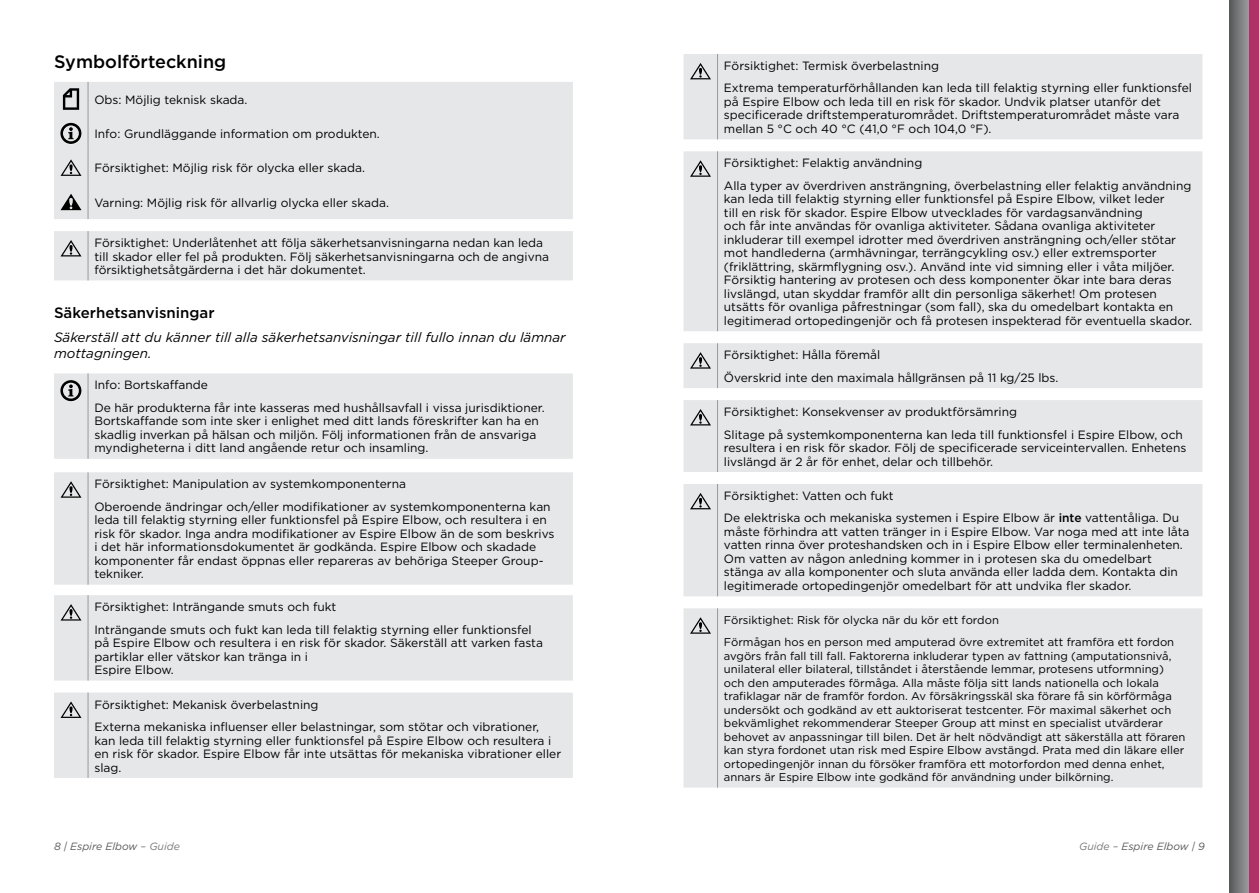
<style>
.page{position:relative;width:1259px;height:893px;background:#fff}
.page>*{position:absolute;margin:0;border:0;box-sizing:border-box;transform-origin:0 0}
.t1{font:500 18px "Gotham";color:#000}
.t2{font:500 15px "Gotham";color:#000}
.t3{font:italic 13.5px/16.5px "Gotham";color:#000}
.t4{font:12px/13.5px "Gotham";color:#000}
.t5{font:11.25px/13.5px "Gotham";color:#000}
.t6{font:italic 10.5px "Gotham";color:#58595b}
.s1{font-weight:500}
.s2{color:#77787b}
</style>
<div class="page">
<svg style="left:1229px;top:0;width:19px;height:893px"></svg>
<div style="left:1248px;top:0;width:11px;height:893px;background:#ae3267"></div>
<div style="left:54px;top:82px;width:519px;height:137px;background:#e6e7e8"></div>
<hr style="left:88px;top:82px;width:1px;height:34px;background:#97999c">
<hr style="left:88px;top:116px;width:1px;height:34px;background:#97999c">
<hr style="left:88px;top:150px;width:1px;height:35px;background:#97999c">
<hr style="left:88px;top:185px;width:1px;height:34px;background:#97999c">
<svg style="left:63px;top:88px;width:16px;height:22px"></svg>
<svg style="left:60px;top:123px;width:22px;height:21px"></svg>
<svg style="left:61px;top:159px;width:20px;height:17px"></svg>
<svg style="left:61px;top:194px;width:20px;height:16px"></svg>
<div style="left:54px;top:231px;width:519px;height:49px;background:#e6e7e8"></div>
<div style="left:54px;top:373px;width:519px;height:86px;background:#e6e7e8"></div>
<div style="left:54px;top:472px;width:519px;height:113px;background:#e6e7e8"></div>
<hr style="left:88px;top:472px;width:1px;height:113px;background:#97999c">
<svg style="left:61px;top:481px;width:20px;height:17px"></svg>
<div style="left:54px;top:595px;width:519px;height:85px;background:#e6e7e8"></div>
<div style="left:54px;top:692px;width:519px;height:86px;background:#e6e7e8"></div>
<div style="left:683px;top:54px;width:519px;height:85px;background:#e6e7e8"></div>
<div style="left:683px;top:151px;width:519px;height:180px;background:#e6e7e8"></div>
<hr style="left:717px;top:151px;width:1px;height:180px;background:#97999c">
<svg style="left:690px;top:160px;width:21px;height:17px"></svg>
<div style="left:683px;top:343px;width:519px;height:45px;background:#e6e7e8"></div>
<div style="left:683px;top:400px;width:519px;height:72px;background:#e6e7e8"></div>
<div style="left:683px;top:484px;width:519px;height:112px;background:#e6e7e8"></div>
<hr style="left:717px;top:484px;width:1px;height:112px;background:#97999c">
<svg style="left:690px;top:493px;width:21px;height:16px"></svg>
<div style="left:683px;top:608px;width:519px;height:180px;background:#e6e7e8"></div>
<hr style="left:717px;top:608px;width:1px;height:180px;background:#97999c">
<svg style="left:690px;top:617px;width:21px;height:17px"></svg>
<h1 class="t1" style="left:54px;top:50px;width:174px">Symbolförteckning</h1>
<p class="t4" style="left:94px;top:93px;width:155px">Obs: Möjlig teknisk skada.</p>
<p class="t4" style="left:94px;top:127px;width:287px">Info: Grundläggande information om produkten.</p>
<p class="t4" style="left:94px;top:161px;width:272px">Försiktighet: Möjlig risk för olycka eller skada.</p>
<p class="t4" style="left:94px;top:195px;width:296px">Varning: Möjlig risk för allvarlig olycka eller skada.</p>
<p class="t4" style="left:94px;top:236px;width:456px">Försiktighet: Underlåtenhet att följa säkerhetsanvisningarna nedan kan leda till skador eller fel på produkten. Följ säkerhetsanvisningarna och de angivna försiktighetsåtgärderna i det här dokumentet.</p>
<p class="t2" style="left:54px;top:303px;width:162px">Säkerhetsanvisningar</p>
<p class="t3" style="left:54px;top:329px;width:513px">Säkerställ att du känner till alla säkerhetsanvisningar till fullo innan du lämnar mottagningen.</p>
<p class="t4" style="left:94px;top:374px;width:452px;line-height:22.5px">Info: Bortskaffande<br>De här produkterna får inte kasseras med hushållsavfall i vissa jurisdiktioner.</p>
<p class="t4" style="left:94px;top:414px;width:446px">Bortskaffande som inte sker i enlighet med ditt lands föreskrifter kan ha en skadlig inverkan på hälsan och miljön. Följ informationen från de ansvariga myndigheterna i ditt land angående retur och insamling.</p>
<p class="t4" style="left:94px;top:473px;width:458px;line-height:22.5px">Försiktighet: Manipulation av systemkomponenterna<br>Oberoende ändringar och/eller modifikationer av systemkomponenterna kan</p>
<p class="t4" style="left:94px;top:513px;width:461px">leda till felaktig styrning eller funktionsfel på Espire Elbow, och resultera i en risk för skador. Inga andra modifikationer av Espire Elbow än de som beskrivs i det här informationsdokumentet är godkända. Espire Elbow och skadade komponenter får endast öppnas eller repareras av behöriga Steeper Group&shy;tekniker.</p>
<p class="t4" style="left:94px;top:595px;width:439px;line-height:22.5px">Försiktighet: Inträngande smuts och fukt<br>Inträngande smuts och fukt kan leda till felaktig styrning eller funktionsfel</p>
<p class="t4" style="left:94px;top:636px;width:450px">på Espire Elbow och resultera i en risk för skador. Säkerställ att varken fasta partiklar eller vätskor kan tränga in i<br>Espire Elbow.</p>
<p class="t4" style="left:94px;top:693px;width:446px;line-height:22.5px">Försiktighet: Mekanisk överbelastning<br>Externa mekaniska influenser eller belastningar, som stötar och vibrationer,</p>
<p class="t4" style="left:94px;top:733px;width:468px">kan leda till felaktig styrning eller funktionsfel på Espire Elbow och resultera i en risk för skador. Espire Elbow får inte utsättas för mekaniska vibrationer eller slag.</p>
<p class="t4" style="left:724px;top:54px;width:470px;line-height:22.5px">Försiktighet: Termisk överbelastning<br>Extrema temperaturförhållanden kan leda till felaktig styrning eller funktionsfel</p>
<p class="t4" style="left:724px;top:95px;width:457px">på Espire Elbow och leda till en risk för skador. Undvik platser utanför det specificerade driftstemperaturområdet. Driftstemperaturområdet måste vara mellan 5 °C och 40 °C (41,0 °F och 104,0 °F).</p>
<p class="t4" style="left:724px;top:152px;width:469px;line-height:22.5px">Försiktighet: Felaktig användning<br>Alla typer av överdriven ansträngning, överbelastning eller felaktig användning</p>
<p class="t4" style="left:724px;top:192px;width:469px">kan leda till felaktig styrning eller funktionsfel på Espire Elbow, vilket leder<br>till en risk för skador. Espire Elbow utvecklades för vardagsanvändning<br>och får inte användas för ovanliga aktiviteter. Sådana ovanliga aktiviteter inkluderar till exempel idrotter med överdriven ansträngning och/eller stötar mot handlederna (armhävningar, terrängcykling osv.) eller extremsporter (friklättring, skärmflygning osv.). Använd inte vid simning eller i våta miljöer.<br>Försiktig hantering av protesen och dess komponenter ökar inte bara deras livslängd, utan skyddar framför allt din personliga säkerhet! Om protesen utsätts för ovanliga påfrestningar (som fall), ska du omedelbart kontakta en legitimerad ortopedingenjör och få protesen inspekterad för eventuella skador.</p>
<p class="t4" style="left:724px;top:343px;width:336px;line-height:22.5px">Försiktighet: Hålla föremål<br>Överskrid inte den maximala hållgränsen på 11 kg/25 lbs.</p>
<p class="t4" style="left:724px;top:400px;width:460px;line-height:22.5px">Försiktighet: Konsekvenser av produktförsämring<br>Slitage på systemkomponenterna kan leda till funktionsfel i Espire Elbow, och</p>
<p class="t4" style="left:724px;top:441px;width:464px">resultera i en risk för skador. Följ de specificerade serviceintervallen. Enhetens livslängd är 2 år för enhet, delar och tillbehör.</p>
<p class="t4" style="left:724px;top:484px;width:457px;line-height:22.5px">Försiktighet: Vatten och fukt<br>De elektriska och mekaniska systemen i Espire Elbow är <span class="s1">inte</span> vattentåliga. Du</p>
<p class="t4" style="left:724px;top:525px;width:467px">måste förhindra att vatten tränger in i Espire Elbow. Var noga med att inte låta vatten rinna över proteshandsken och in i Espire Elbow eller terminalenheten.<br>Om vatten av någon anledning kommer in i protesen ska du omedelbart stänga av alla komponenter och sluta använda eller ladda dem. Kontakta din legitimerade ortopedingenjör omedelbart för att undvika fler skador.</p>
<p class="t5" style="left:724px;top:608px;width:452px;line-height:22.5px">Försiktighet: Risk för olycka när du kör ett fordon<br>Förmågan hos en person med amputerad övre extremitet att framföra ett fordon</p>
<p class="t5" style="left:724px;top:649px;width:463px">avgörs från fall till fall. Faktorerna inkluderar typen av fattning (amputationsnivå, unilateral eller bilateral, tillståndet i återstående lemmar, protesens utformning) och den amputerades förmåga. Alla måste följa sitt lands nationella och lokala trafiklagar när de framför fordon. Av försäkringsskäl ska förare få sin körförmåga undersökt och godkänd av ett auktoriserat testcenter. För maximal säkerhet och bekvämlighet rekommenderar Steeper Group att minst en specialist utvärderar behovet av anpassningar till bilen. Det är helt nödvändigt att säkerställa att föraren kan styra fordonet utan risk med Espire Elbow avstängd. Prata med din läkare eller ortopedingenjör innan du försöker framföra ett motorfordon med denna enhet, annars är Espire Elbow inte godkänd för användning under bilkörning.</p>
<p class="t6" style="left:54px;top:840px;width:127px">8 | Espire Elbow <span class="s2">– Guide</span></p>
<p class="t6" style="left:1079px;top:840px;width:127px"><span class="s2">Guide –</span> Espire Elbow | 9</p>
</div>
